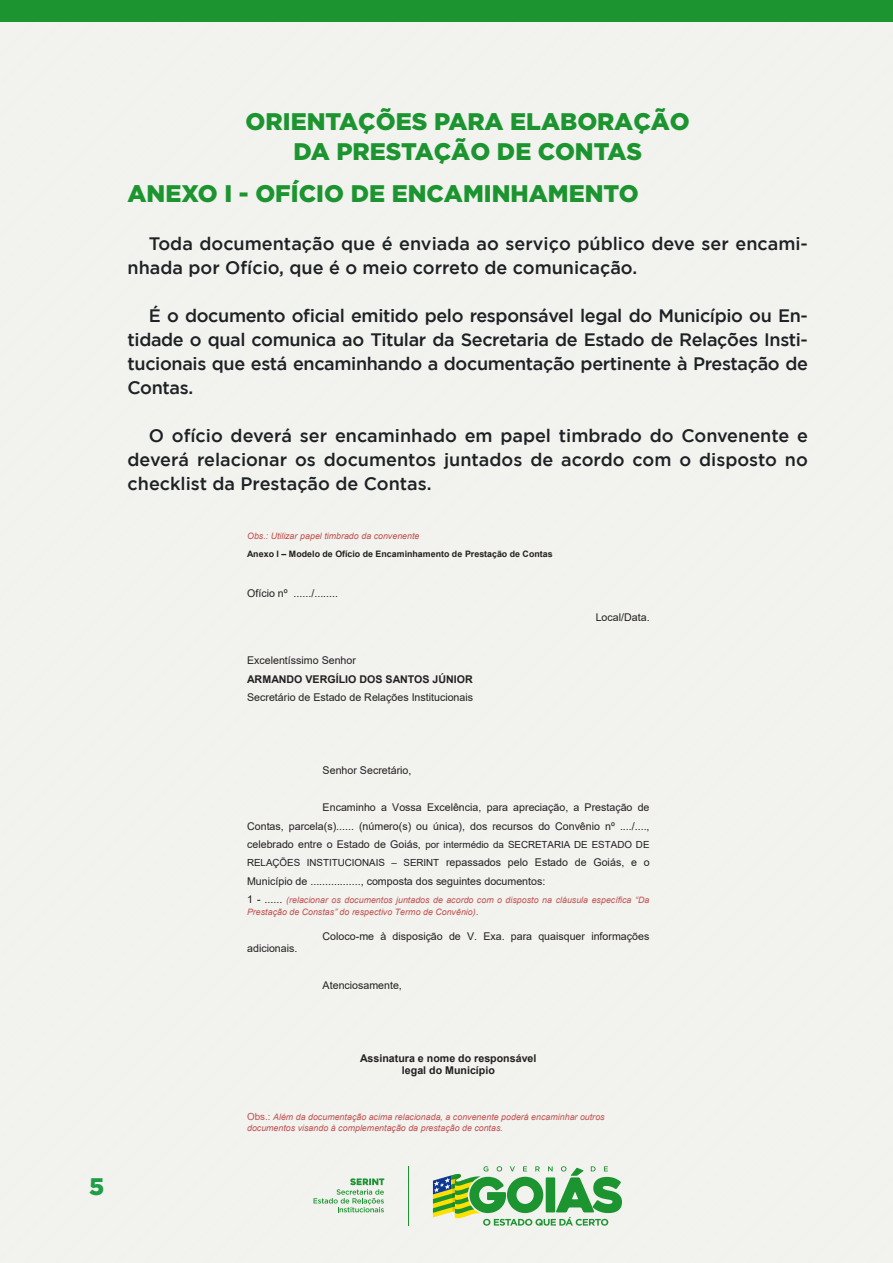
<style>
.page{position:relative;width:893px;height:1263px;background:#fff}
.page>*{position:absolute;margin:0;border:0;box-sizing:border-box;transform-origin:0 0}
.orientações{font:900 24px/30px "Gotham";color:#1c9430;text-align:center}
.anexos{font:900 24px "Gotham";color:#1c9430}
.t1{font:900 24px "Gotham";color:#219d47}
.texto_corrido{font:500 18px/24px "Gotham";color:#1d2124;text-align:justify}
.t2{font:10.65px/18.3px "Arial";color:#231f20}
.t3{font:700 10.65px/12.3px "Arial";color:#231f20;text-align:center}
.t4{font:9.75px "Arial";letter-spacing:-.005em;color:#231f20}
.t5{font:italic 8.85px/12.3px "Arial";color:#c0504d}
.t6{font:700 8.85px/18.5px "Arial";color:#231f20}
.s1{font-weight:400;font-style:italic;color:#c0504d}
.s2{font-style:inherit}
.s3{font-weight:700}
.s4{font-size:10.65px}
.s5{font-size:9.75px}
.s6{font-style:normal;font-size:10.65px;color:#231f20}
.s7{font-style:normal;font-size:10.65px}
.s8{font-style:normal;font-size:9.75px}
</style>
<div class="page">
<div style="left:0;top:21px;width:893px;height:1242px;background:#f2f2ef"></div>
<svg style="left:313px;top:1178px;width:71px;height:34px"></svg>
<svg style="left:433px;top:1166px;width:189px;height:60px"></svg>
<hr style="left:408px;top:1166px;width:1px;height:60px;background:#1c9430">
<div style="left:0;top:0;width:893px;height:21px;background:#1c9430"></div>
<p class="orientações" style="left:246px;top:106px;width:446px">ORIENTAÇÕES PARA ELABORAÇÃO<br>DA PRESTAÇÃO DE CONTAS</p>
<p class="anexos" style="left:128px;top:180px;width:513px">ANEXO I - OFÍCIO DE ENCAMINHAMENTO</p>
<p class="texto_corrido" style="left:128px;top:232px;width:682px;text-indent:21px">Toda documentação que é enviada ao serviço público deve ser encami&shy;nhada por Ofício, que é o meio correto de comunicação.</p>
<p class="texto_corrido" style="left:128px;top:304px;width:682px;text-indent:21px">É o documento oficial emitido pelo responsável legal do Município ou En&shy;tidade o qual comunica ao Titular da Secretaria de Estado de Relações Insti&shy;tucionais que está encaminhando a documentação pertinente à Prestação de Contas.</p>
<p class="texto_corrido" style="left:128px;top:424px;width:682px;text-indent:21px">O ofício deverá ser encaminhado em papel timbrado do Convenente e deverá relacionar os documentos juntados de acordo com o disposto no checklist da Prestação de Contas.</p>
<p class="t6" style="left:247px;top:527px;width:307px"><span class="s1">Obs.: Utilizar papel timbrado da convenente<br></span>Anexo I <span class="s2">–</span> Modelo de Ofício de Encaminhamento de Prestação de Contas</p>
<p class="t2" style="left:247px;top:584px;width:92px">Ofício nº ....../........</p>
<p class="t2" style="left:247px;top:651px;width:227px">Excelentíssimo Senhor<br><span class="s3">ARMANDO VERGÍLIO DOS SANTOS JÚNIOR<br></span>Secretário de Estado de Relações Institucionais</p>
<p class="t2" style="left:596px;top:608px;width:55px">Local/Data.</p>
<p class="t2" style="left:323px;top:761px;width:90px">Senhor Secretário,</p>
<p class="t2" style="left:247px;top:798px;width:404px;text-align:right">Encaminho a Vossa Excelência, para apreciação, a Prestação de<br>Contas, parcela(s)...... (número(s) ou única), dos recursos do Convênio nº ..../....,</p>
<p class="t4" style="left:247px;top:838px;width:404px"><span class="s4">celebrado entre o Estado de Goiás,</span> por intermédio da SECRETARIA DE ESTADO DE</p>
<p class="t2" style="left:247px;top:853px;width:404px"><span class="s5">RELAÇÕES INSTITUCIONAIS</span> <span class="s5">–</span> <span class="s5">SERINT</span> repassados pelo Estado de Goiás, e o<br>Município de ................., composta dos seguintes documentos:</p>
<p class="t5" style="left:247px;top:894px;width:404px"><span class="s6">1 - ......</span> (relacionar os documentos juntados de acordo com o disposto na cláusula <span class="s2">específica “Da<br>Prestação de Constas” do respectivo Ter</span>mo de Convênio)<span class="s7">.</span></p>
<p class="t2" style="left:323px;top:926px;width:328px">Coloco-me à disposição de V. Exa. para quaisquer informações</p>
<p class="t2" style="left:247px;top:939px;width:52px">adicionais.</p>
<p class="t2" style="left:323px;top:975px;width:81px">Atenciosamente,</p>
<h1 class="t1" style="left:89px;top:1173px;width:17px">5</h1>
<p class="t3" style="left:360px;top:1052px;width:178px">Assinatura e nome do responsável legal do Município</p>
<p class="t5" style="left:247px;top:1112px;width:359px;line-height:10.4px"><span class="s8">Obs.:</span> Além da documentação acima relacionada, a convenente poderá encaminhar outros documentos visando à complementação da prestação de contas.</p>
</div>
